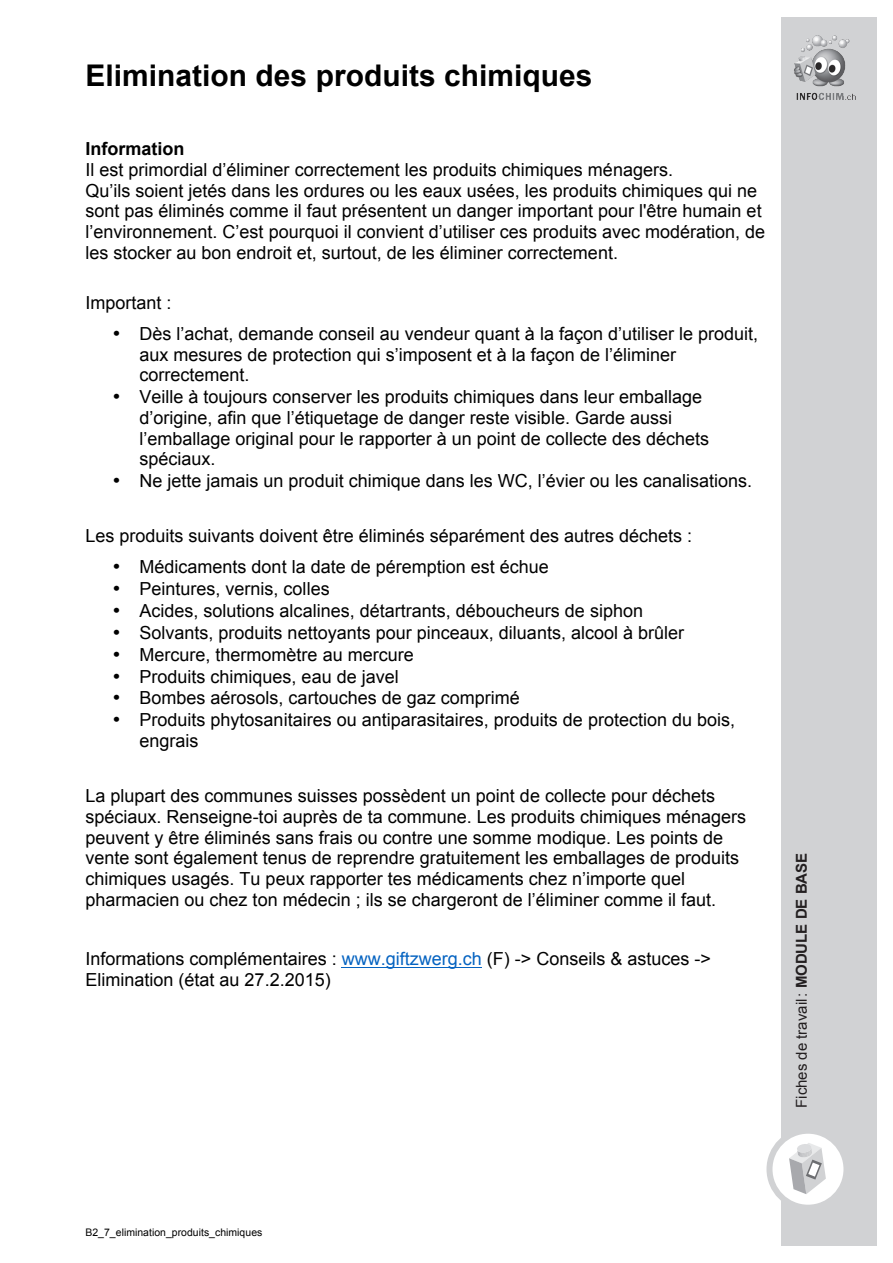
<style>
.page{position:relative;width:893px;height:1263px;background:#fff}
.page>*{position:absolute;margin:0;border:0;box-sizing:border-box;transform-origin:0 0}
.t1{font:700 29.85px "Arial";letter-spacing:.005em;color:#000}
.t2{font:18px/20.7px "Arial";color:#000}
.t3{font:700 18px "Arial";color:#000}
.t4{font:15px "Arial";color:#231f20}
.t5{font:10.5px "Arial";letter-spacing:.005em;color:#000}
.s1{color:#0563c1}
.s2{font-weight:700}
</style>
<div class="page">
<div style="left:781px;top:17px;width:95px;height:1229px;background:#d1d2d4"></div>
<svg style="left:769px;top:1131px;width:77px;height:77px;fill:#fff"></svg>
<div style="left:766px;top:1128px;width:83px;height:83px;border:6px solid #d1d2d4;border-radius:50%"></div>
<svg style="left:789px;top:1143px;width:36px;height:51px"></svg>
<img style="left:794px;top:35px;width:62px;height:65px">
<hr style="left:341px;top:968px;width:140px;height:1px;background:#0563c1">
<h1 class="t1" style="left:85px;top:59px;width:508px">Elimination des produits chimiques</h1>
<p class="t3" style="left:85px;top:139px;width:100px">Information</p>
<p class="t2" style="left:85px;top:159px;width:681px">Il est primordial d’éliminer correctement les produits chimiques ménagers.<br>Qu’ils soient jetés dans les ordures ou les eaux usées, les produits chimiques qui ne sont pas éliminés comme il faut présentent un danger important pour l'être humain et l’environnement. C’est pourquoi il convient d’utiliser ces produits avec modération, de les stocker au bon endroit et, surtout, de les éliminer correctement.</p>
<p class="t2" style="left:85px;top:293px;width:88px">Important :</p>
<p class="t2" style="left:139px;top:324px;width:620px;text-indent:-27px">• Dès l’achat, demande conseil au vendeur quant à la façon d’utiliser le produit, aux mesures de protection qui s’imposent et à la façon de l’éliminer correctement.</p>
<p class="t2" style="left:139px;top:387px;width:571px;text-indent:-27px">• Veille à toujours conserver les produits chimiques dans leur emballage d’origine, afin que l’étiquetage de danger reste visible. Garde aussi l’emballage original pour le rapporter à un point de collecte des déchets spéciaux.</p>
<p class="t2" style="left:112px;top:471px;width:641px">• Ne jette jamais un produit chimique dans les WC, l’évier ou les canalisations.</p>
<p class="t2" style="left:85px;top:526px;width:608px">Les produits suivants doivent être éliminés séparément des autres déchets :</p>
<p class="t2" style="left:112px;top:556px;width:438px">• Médicaments dont la date de péremption est échue</p>
<p class="t2" style="left:112px;top:578px;width:219px">• Peintures, vernis, colles</p>
<p class="t2" style="left:112px;top:600px;width:532px">• Acides, solutions alcalines, détartrants, déboucheurs de siphon</p>
<p class="t2" style="left:112px;top:622px;width:573px">• Solvants, produits nettoyants pour pinceaux, diluants, alcool à brûler</p>
<p class="t2" style="left:112px;top:644px;width:303px">• Mercure, thermomètre au mercure</p>
<p class="t2" style="left:112px;top:666px;width:288px">• Produits chimiques, eau de javel</p>
<p class="t2" style="left:112px;top:688px;width:409px">• Bombes aérosols, cartouches de gaz comprimé</p>
<p class="t2" style="left:139px;top:710px;width:597px;text-indent:-27px">• Produits phytosanitaires ou antiparasitaires, produits de protection du bois, engrais</p>
<p class="t2" style="left:85px;top:786px;width:662px">La plupart des communes suisses possèdent un point de collecte pour déchets spéciaux. Renseigne-toi auprès de ta commune. Les produits chimiques ménagers peuvent y être éliminés sans frais ou contre une somme modique. Les points de vente sont également tenus de reprendre gratuitement les emballages de produits chimiques usagés. Tu peux rapporter tes médicaments chez n’importe quel pharmacien ou chez ton médecin ; ils se chargeront de l’éliminer comme il faut.</p>
<p class="t2" style="left:85px;top:948px;width:627px">Informations complémentaires : <span class="s1">www.giftzwerg.ch</span> (F) -&gt; Conseils &amp; astuces -&gt;<br>Elimination (état au 27.2.2015)</p>
<p class="t4" style="left:793px;top:1108px;width:257px;rotate:-90deg">Fiches de travail: <span class="s2">MODULE DE BASE</span></p>
<p class="t5" style="left:85px;top:1226px;width:178px">B2_7_elimination_produits_chimiques</p>
</div>
